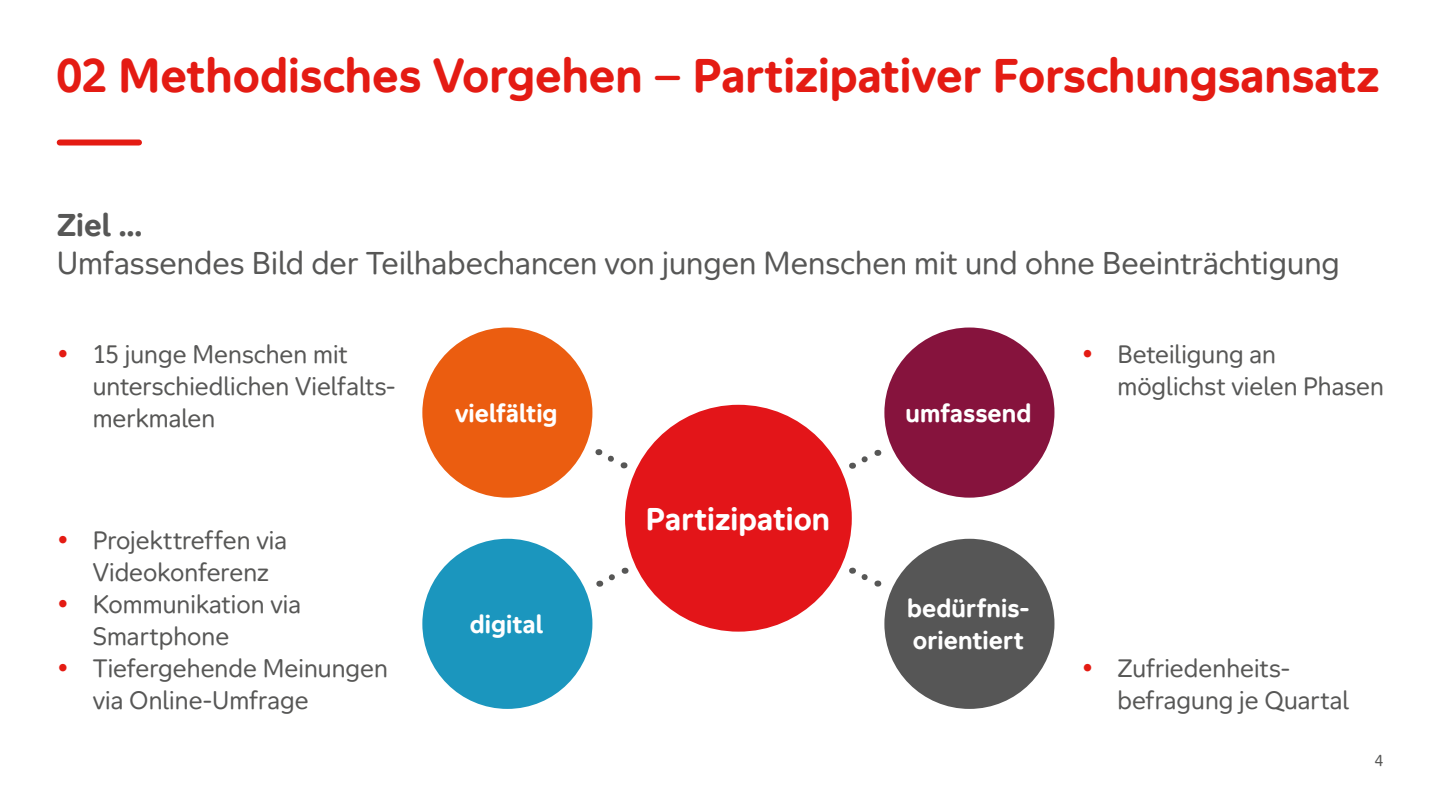
<style>
.page{position:relative;width:1440px;height:811px;background:#fff}
.page>*{position:absolute;margin:0;border:0;box-sizing:border-box;transform-origin:0 0}
.t1{font:700 45px "Aktion Mensch";color:#e41b13}
.t2{font:30px "Aktion Mensch";color:#575756}
.t3{font:700 30px "Aktion Mensch";color:#fff}
.t4{font:700 30px "Aktion Mensch";color:#575756}
.t5{font:24px/32px "Aktion Mensch";color:#575756}
.t6{font:700 24px/32px "Aktion Mensch";letter-spacing:.005em;color:#fff}
.t7{font:15px "Aktion Mensch";color:#575756}
.s1{font-weight:700;color:#e41b13}
</style>
<div class="page">
<svg style="left:850px;top:450px;width:28px;height:19px"></svg>
<div style="left:60px;top:139px;width:79px;height:6px;background:#e41b13"></div>
<svg style="left:850px;top:567px;width:28px;height:19px"></svg>
<div style="left:625px;top:405px;width:227px;height:226px;background:#e31519;border-radius:50%"></div>
<div style="left:884px;top:327px;width:170px;height:170px;background:#86133d;border-radius:50%"></div>
<div style="left:422px;top:327px;width:170px;height:170px;background:#eb5d10;border-radius:50%"></div>
<div style="left:884px;top:539px;width:170px;height:170px;background:#565656;border-radius:50%"></div>
<div style="left:422px;top:539px;width:170px;height:170px;background:#1b96be;border-radius:50%"></div>
<svg style="left:598px;top:568px;width:28px;height:19px"></svg>
<svg style="left:597px;top:449px;width:28px;height:19px"></svg>
<h1 class="t1" style="left:57px;top:46px;width:1324px">02 Methodisches Vorgehen – Partizipativer Forschungsansatz</h1>
<p class="t4" style="left:57px;top:206px;width:87px">Ziel …</p>
<p class="t2" style="left:57px;top:242px;width:1285px">Umfassendes Bild der Teilhabechancen von jungen Menschen mit und ohne Beeinträchtigung</p>
<p class="t5" style="left:93px;top:338px;width:304px;text-indent:-36px"><span class="s1">•</span> 15 junge Menschen mit unterschiedlichen Vielfalts-</p>
<p class="t5" style="left:93px;top:402px;width:124px">merkmalen</p>
<p class="t6" style="left:455px;top:397px;width:104px">vielfältig</p>
<p class="t6" style="left:905px;top:397px;width:127px">umfassend</p>
<p class="t5" style="left:1117px;top:338px;width:268px;text-indent:-36px"><span class="s1">•</span> Beteiligung an möglichst vielen Phasen</p>
<p class="t3" style="left:646px;top:499px;width:186px">Partizipation</p>
<p class="t5" style="left:93px;top:523px;width:196px;text-indent:-36px"><span class="s1">•</span> Projekttreffen via<br>Videokonferenz</p>
<p class="t5" style="left:93px;top:587px;width:210px;text-indent:-36px"><span class="s1">•</span> Kommunikation via<br>Smartphone</p>
<p class="t5" style="left:57px;top:651px;width:333px"><span class="s1">•</span> Tiefergehende Meinungen</p>
<p class="t5" style="left:1081px;top:651px;width:210px"><span class="s1">•</span> Zufriedenheits-</p>
<p class="t5" style="left:93px;top:683px;width:218px">via Online-Umfrage</p>
<p class="t5" style="left:1117px;top:683px;width:233px">befragung je Quartal</p>
<p class="t6" style="left:907px;top:592px;width:124px">bedürfnis&shy;orientiert</p>
<p class="t6" style="left:470px;top:608px;width:75px">digital</p>
<p class="t7" style="left:1375px;top:749px;width:10px">4</p>
</div>
